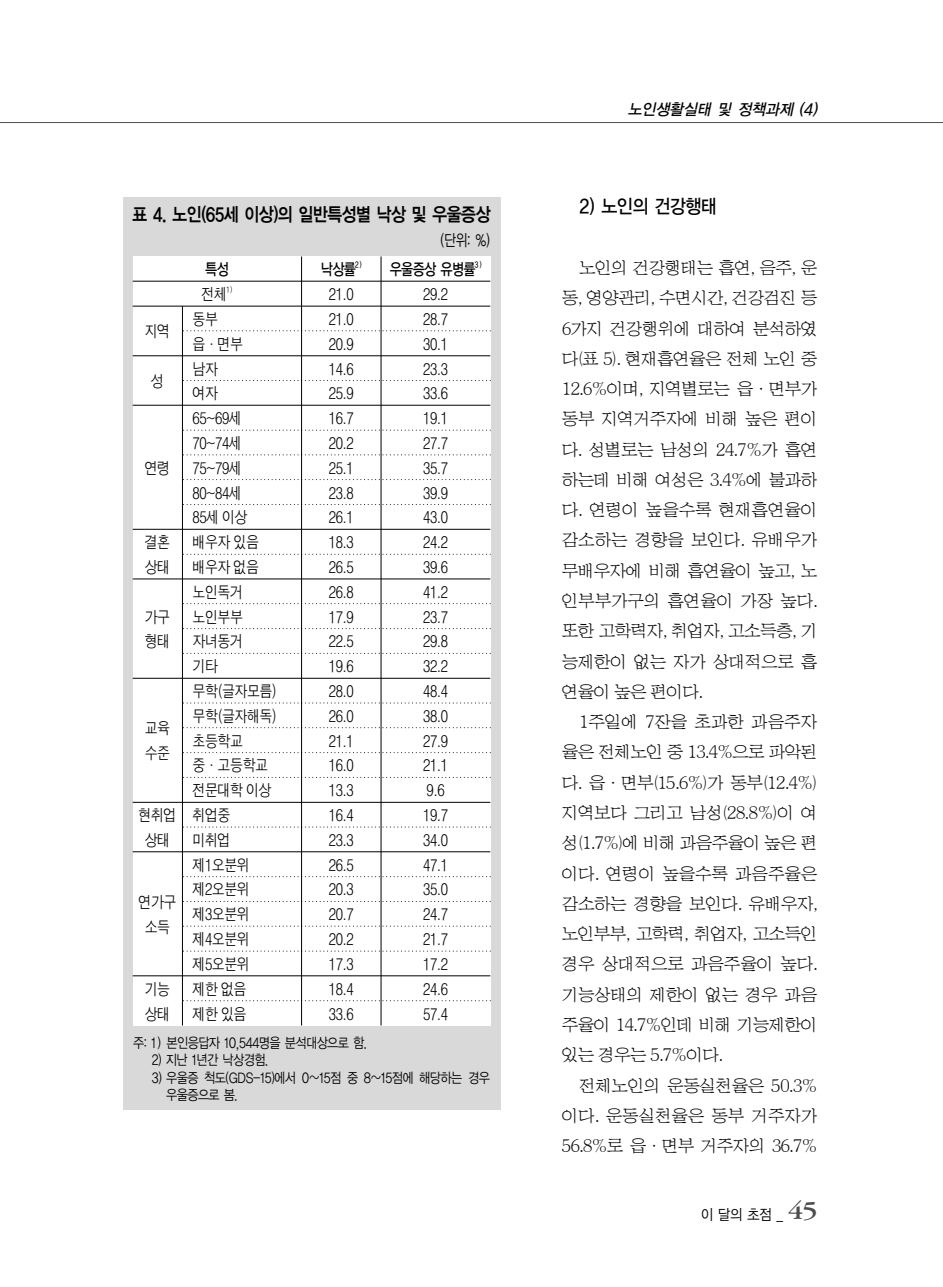
<style>
.page{position:relative;width:943px;height:1287px;background:#fff}
.page>*{position:absolute;margin:0;border:0;box-sizing:border-box;transform-origin:0 0}
.t1{font:19.25px "YGO13";letter-spacing:-.11em;color:#000;scale:.9 1}
.t2{font:18.9px "YGO14";letter-spacing:-.105em;color:#000;scale:.85 1}
.t3{font:17.5px/30.3px "HY Sin Mun Myeong Jo";letter-spacing:-.08em;color:#000;text-align:justify}
.t4{font:500 16.1px/24.8px "HY Go Thic";letter-spacing:-.085em;color:#000;scale:.85 1}
.t5{font:16.1px "YGO13";letter-spacing:-.11em;color:#000;scale:.8 1}
.t6{font:16.1px "YGO12";color:#000;scale:.8 1}
.t7{font:italic 15.75px "YGO13";color:#000;scale:.95 1}
.t8{font:14.88px "YGO12";color:#000;scale:.9 1}
.t9{font:14px/17.5px "YGO12";letter-spacing:-.105em;color:#000;scale:.85 1}
.s1{font-family:"Garamand SW";font-size:26.25px;color:#4d4d4d}
</style>
<div class="page">
<hr style="left:0;top:122px;width:942px;height:1px;background:#4d4d4d">
<div style="left:123px;top:197px;width:377px;height:913px;background:#d9d9d9"></div>
<div style="left:133px;top:256px;width:357px;height:769px;background:#fff"></div>
<hr style="left:133px;top:281px;width:357px;height:1px;background:#000">
<hr style="left:133px;top:306px;width:357px;height:1px;background:#000">
<svg style="left:183px;top:330px;width:307px;height:1px"></svg>
<svg style="left:183px;top:380px;width:307px;height:1px"></svg>
<svg style="left:183px;top:430px;width:307px;height:1px"></svg>
<svg style="left:183px;top:455px;width:307px;height:1px"></svg>
<svg style="left:183px;top:479px;width:307px;height:1px"></svg>
<svg style="left:183px;top:504px;width:307px;height:1px"></svg>
<svg style="left:183px;top:554px;width:307px;height:1px"></svg>
<svg style="left:183px;top:603px;width:307px;height:1px"></svg>
<svg style="left:183px;top:628px;width:307px;height:1px"></svg>
<svg style="left:183px;top:653px;width:307px;height:1px"></svg>
<svg style="left:183px;top:703px;width:307px;height:1px"></svg>
<svg style="left:183px;top:727px;width:307px;height:1px"></svg>
<svg style="left:183px;top:752px;width:307px;height:1px"></svg>
<svg style="left:183px;top:777px;width:307px;height:1px"></svg>
<svg style="left:183px;top:827px;width:307px;height:1px"></svg>
<svg style="left:183px;top:876px;width:307px;height:1px"></svg>
<svg style="left:183px;top:901px;width:307px;height:1px"></svg>
<svg style="left:183px;top:926px;width:307px;height:1px"></svg>
<svg style="left:183px;top:951px;width:307px;height:1px"></svg>
<svg style="left:183px;top:1000px;width:307px;height:1px"></svg>
<hr style="left:133px;top:355px;width:357px;height:1px;background:#000">
<hr style="left:133px;top:405px;width:357px;height:1px;background:#000">
<hr style="left:133px;top:529px;width:357px;height:1px;background:#000">
<hr style="left:133px;top:579px;width:357px;height:1px;background:#000">
<hr style="left:133px;top:678px;width:357px;height:1px;background:#000">
<hr style="left:133px;top:802px;width:357px;height:1px;background:#000">
<hr style="left:133px;top:851px;width:357px;height:1px;background:#000">
<hr style="left:133px;top:975px;width:357px;height:1px;background:#000">
<hr style="left:182px;top:306px;width:1px;height:719px;background:#000">
<hr style="left:301px;top:256px;width:1px;height:769px;background:#000">
<hr style="left:380px;top:256px;width:1px;height:769px;background:#000">
<p class="t2" style="left:132px;top:206px;width:424px">표 4. 노인(65세 이상)의 일반특성별 낙상 및 우울증상</p>
<p class="t6" style="left:440px;top:233px;width:64px">(단위: %)</p>
<p class="t5" style="left:205px;top:262px;width:32px">특성</p>
<p class="t4" style="left:192px;top:308px;width:102px">동부<br>읍·면부<br>남자<br>여자<br>65~69세<br>70~74세<br>75~79세<br>80~84세<br>85세 이상 배우자 있음 배우자 없음 노인독거 노인부부 자녀동거<br>기타 무학(글자모름) 무학(글자해독) 초등학교 중·고등학교 전문대학 이상 취업중<br>미취업 제1오분위 제2오분위 제3오분위 제4오분위 제5오분위 제한 없음<br>제한 있음</p>
<p class="t5" style="left:320px;top:262px;width:53px">낙상률<sup>2</sup> <sup>)</sup></p>
<p class="t4" style="left:328px;top:283px;width:31px;text-align:justify">21.0<br>21.0<br>20.9<br>14.6<br>25.9<br>16.7<br>20.2<br>25.1<br>23.8<br>26.1<br>18.3<br>26.5<br>26.8<br>17.9<br>22.5<br>19.6<br>28.0<br>26.0<br>21.1<br>16.0<br>13.3<br>16.4<br>23.3<br>26.5<br>20.3<br>20.7<br>20.2<br>17.3<br>18.4<br>33.6</p>
<p class="t4" style="left:422px;top:283px;width:31px">29.2<br>28.7<br>30.1<br>23.3<br>33.6<br>19.1<br>27.7<br>35.7<br>39.9<br>43.0<br>24.2<br>39.6<br>41.2<br>23.7<br>29.8<br>32.2<br>48.4<br>38.0<br>27.9<br>21.1<br>9.6<br>19.7<br>34.0<br>47.1<br>35.0<br>24.7<br>21.7<br>17.2<br>24.6<br>57.4</p>
<p class="t5" style="left:389px;top:262px;width:117px">우울증상 유병률<sup>3</sup> <sup>)</sup></p>
<p class="t4" style="left:201px;top:283px;width:39px">전체<sup>1)</sup></p>
<p class="t4" style="left:144px;top:320px;width:32px">지역</p>
<p class="t4" style="left:151px;top:370px;width:18px">성</p>
<p class="t4" style="left:144px;top:456px;width:32px">연령</p>
<p class="t4" style="left:144px;top:531px;width:32px">결혼 상태</p>
<p class="t4" style="left:144px;top:605px;width:32px">가구 형태</p>
<p class="t4" style="left:144px;top:717px;width:32px">교육 수준</p>
<p class="t4" style="left:138px;top:804px;width:47px;text-align:center">현취업 상태</p>
<p class="t4" style="left:138px;top:890px;width:47px;text-align:center">연가구 소득</p>
<p class="t4" style="left:144px;top:977px;width:32px">기능 상태</p>
<p class="t9" style="left:133px;top:1034px;width:277px">주: 1 ) 본인응답자 10,544명을 분석대상으로 함.</p>
<p class="t9" style="left:151px;top:1052px;width:139px">2) 지난 1년간 낙상경험.</p>
<p class="t9" style="left:166px;top:1069px;width:383px;text-indent:-14px">3) 우울증 척도(GDS-15)에서 0~15점 중 8~15점에 해당하는 경우 우울증으로 봄.</p>
<p class="t7" style="left:627px;top:103px;width:205px">노인생활실태 및 정책과제 (4)</p>
<p class="t1" style="left:578px;top:198px;width:155px">2) 노인의 건강행태</p>
<p class="t3" style="left:561px;top:254px;width:258px;text-indent:17px">노인의 건강행태는 흡연, 음주, 운 동, 영양관리, 수면시간, 건강검진 등 6가지 건강행위에 대하여 분석하였 다(표 5). 현재흡연율은 전체 노인 중 12.6%이며, 지역별로는 읍ㆍ면부가 동부 지역거주자에 비해 높은 편이 다. 성별로는 남성의 24.7%가 흡연 하는데 비해 여성은 3.4%에 불과하 다. 연령이 높을수록 현재흡연율이 감소하는 경향을 보인다. 유배우가 무배우자에 비해 흡연율이 높고, 노 인부부가구의 흡연율이 가장 높다. 또한 고학력자, 취업자, 고소득층, 기 능제한이 없는 자가 상대적으로 흡 연율이 높은 편이다.</p>
<p class="t3" style="left:561px;top:708px;width:258px;text-indent:17px">1주일에 7잔을 초과한 과음주자 율은 전체노인 중 13.4%으로 파악된 다. 읍ㆍ면부(15.6%)가 동부(12.4%) 지역보다 그리고 남성(28.8%)이 여 성(1.7%)에 비해 과음주율이 높은 편 이다. 연령이 높을수록 과음주율은 감소하는 경향을 보인다. 유배우자, 노인부부, 고학력, 취업자, 고소득인 경우 상대적으로 과음주율이 높다. 기능상태의 제한이 없는 경우 과음 주율이 14.7%인데 비해 기능제한이 있는 경우는 5.7%이다.</p>
<p class="t3" style="left:561px;top:1071px;width:258px;text-indent:17px">전체노인의 운동실천율은 50.3% 이다. 운동실천율은 동부 거주자가 56.8%로 읍ㆍ면부 거주자의 36.7%</p>
<p class="t8" style="left:700px;top:1207px;width:132px">이 달의 초점 _ <span class="s1">45</span></p>
</div>
